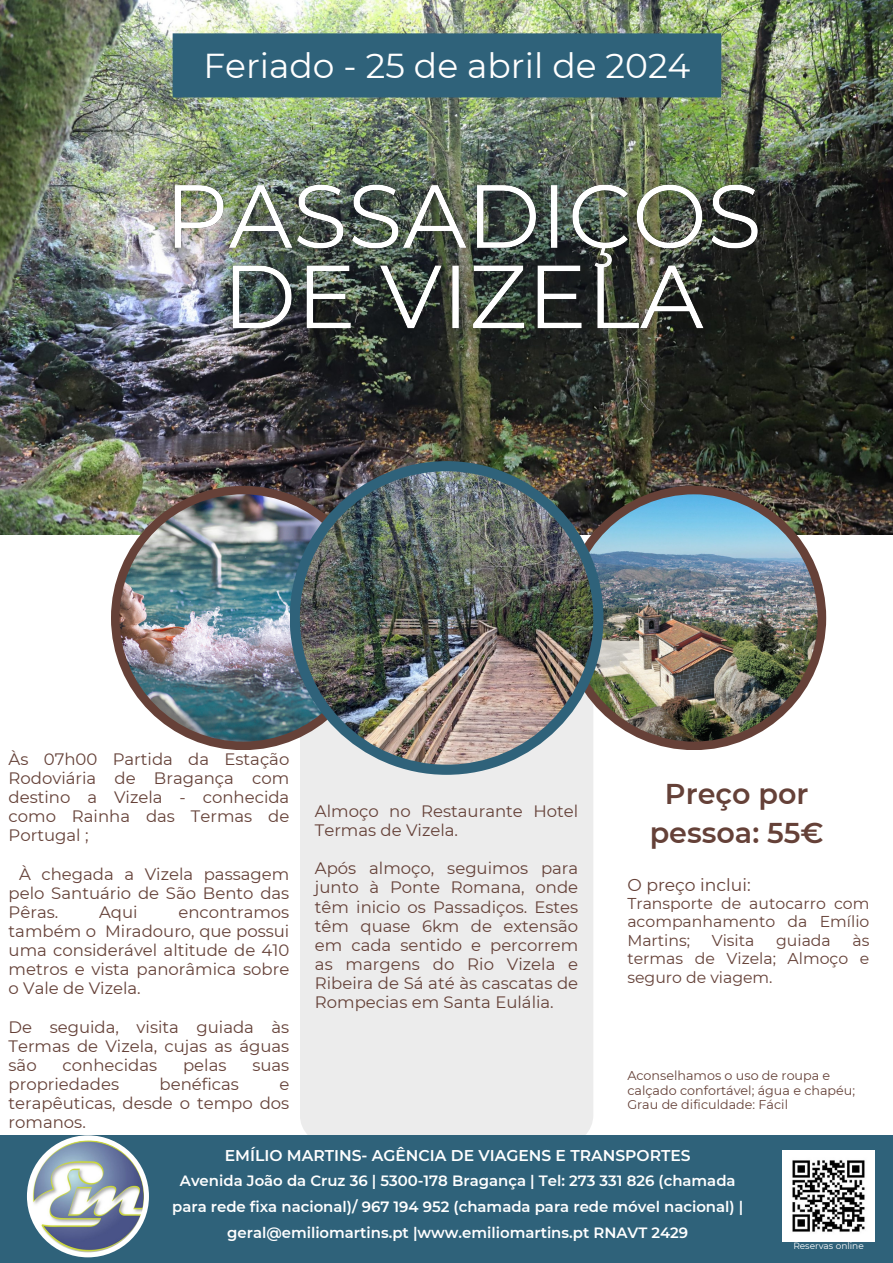
<style>
.page{position:relative;width:893px;height:1263px;background:#fff}
.page>*{position:absolute;margin:0;border:0;box-sizing:border-box;transform-origin:0 0}
.t1{font:34.5px "Montserrat";color:#fff}
.t2{font:600 28.58px/39.9px "Montserrat";color:#654138;text-align:center}
.t3{font:17.17px "Montserrat";color:#654138}
.t4{font:16.5px/19.1px "Montserrat";color:#654138;text-align:justify}
.t5{font:15.67px/18.6px "Montserrat";color:#654138;text-align:justify}
.t6{font:600 15.6px "Montserrat";color:#fff}
.t7{font:600 14.92px/25.7px "Montserrat";color:#fff;text-align:center}
.t8{font:12.67px/14.6px "Montserrat";color:#654138}
.t9{font:9px "Montserrat";color:#fff}
</style>
<div class="page">
<div style="left:300px;top:559px;width:293px;height:585px;background:#ececec;border-radius:30px"></div>
<img style="left:0;top:0;width:893px;height:535px">
<div style="left:111px;top:486px;width:264px;height:264px;background:#664138;border-radius:50%"></div>
<div style="left:562px;top:486px;width:264px;height:264px;background:#664138;border-radius:50%"></div>
<img style="left:119px;top:494px;width:248px;height:247px;border-radius:50%">
<img style="left:570px;top:494px;width:247px;height:247px;border-radius:50%">
<div style="left:290px;top:461px;width:313px;height:314px;background:#2f627a;border-radius:50%"></div>
<img style="left:300px;top:471px;width:293px;height:294px;border-radius:50%">
<div style="left:173px;top:33px;width:548px;height:64px;background:#2f627a"></div>
<div style="left:0;top:1135px;width:893px;height:128px;background:#2f627a"></div>
<div style="left:27px;top:1135px;width:122px;height:122px;background:#fff;border-radius:50%"></div>
<img style="left:32px;top:1140px;width:112px;height:112px;border-radius:50%">
<img style="left:783px;top:1150px;width:91px;height:92px">
<img style="left:143px;top:156px;width:647px;height:208px">
<h5 class="t1" style="left:203px;top:44px;width:488px">Feriado - 25 de abril de 2024</h5>
<h5 class="t4" style="left:9px;top:749px;width:282px">Às 07h00 Partida da Estação Rodoviária de Bragança com destino a Vizela - conhecida como Rainha das Termas de Portugal ;</h5>
<h5 class="t4" style="left:9px;top:864px;width:282px;text-indent:11px">À chegada a Vizela passagem pelo Santuário de São Bento das Pêras.</h5>
<h5 class="t2" style="left:649px;top:773px;width:176px">Preço por pessoa: 55€</h5>
<h4 class="t4" style="left:315px;top:801px;width:265px">Almoço no Restaurante Hotel<br>Termas de Vizela.</h4>
<p class="t4" style="left:315px;top:859px;width:265px">Após almoço, seguimos para junto à Ponte Romana, onde têm inicio os Passadiços. Estes têm quase 6km de extensão em cada sentido e percorrem as margens do Rio Vizela e Ribeira de Sá até às cascatas de Rompecias em Santa Eulália.</p>
<h6 class="t3" style="left:627px;top:874px;width:125px">O preço inclui:</h6>
<h6 class="t5" style="left:627px;top:894px;width:243px">Transporte de autocarro com acompanhamento da Emílio Martins;</h6>
<h5 class="t4" style="left:99px;top:902px;width:40px">Aqui</h5>
<h5 class="t4" style="left:9px;top:902px;width:282px;text-indent:170px">encontramos também o Miradouro, que possui uma considerável altitude de 410 metros e vista panorâmica sobre o Vale de Vizela.</h5>
<h3 class="t4" style="left:9px;top:1017px;width:282px">De seguida, visita guiada às Termas de Vizela, cujas as águas são</h3>
<h6 class="t5" style="left:712px;top:931px;width:44px">Visita</h6>
<h6 class="t5" style="left:776px;top:931px;width:56px">guiada</h6>
<h6 class="t5" style="left:627px;top:931px;width:243px;text-indent:225px">às termas de Vizela; Almoço e seguro de viagem.</h6>
<h3 class="t4" style="left:63px;top:1055px;width:96px">conhecidas</h3>
<h3 class="t4" style="left:183px;top:1055px;width:45px">pelas</h3>
<h3 class="t4" style="left:252px;top:1055px;width:38px">suas</h3>
<h3 class="t4" style="left:9px;top:1074px;width:112px">propriedades</h3>
<h3 class="t4" style="left:159px;top:1074px;width:81px">benéficas</h3>
<p class="t8" style="left:627px;top:1068px;width:229px">Aconselhamos o uso de roupa e calçado confortável; água e chapéu;<br>Grau de dificuldade: Fácil</p>
<h3 class="t4" style="left:9px;top:1074px;width:282px;text-indent:271px">e terapêuticas, desde o tempo dos romanos.</h3>
<h5 class="t6" style="left:225px;top:1145px;width:467px">EMÍLIO MARTINS- AGÊNCIA DE VIAGENS E TRANSPORTES</h5>
<h5 class="t7" style="left:172px;top:1168px;width:572px">Avenida João da Cruz 36 | 5300-178 Bragança | Tel: 273 331 826 (chamada para rede fixa nacional)/ 967 194 952 (chamada para rede móvel nacional) | geral@emiliomartins.pt |www.emiliomartins.pt RNAVT 2429</h5>
<p class="t9" style="left:793px;top:1240px;width:72px">Reservas online</p>
</div>
